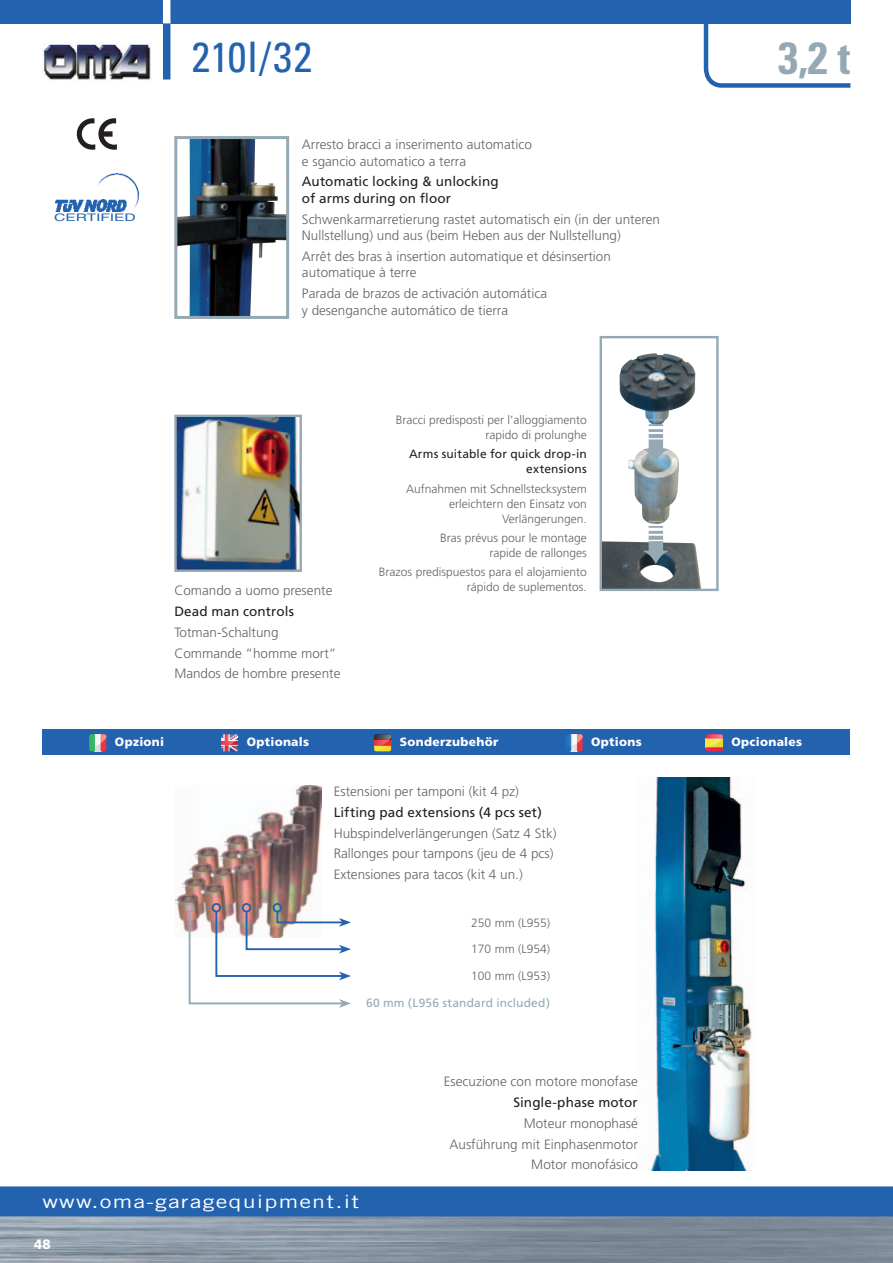
<style>
.page{position:relative;width:893px;height:1263px;background:#fff}
.page>*{position:absolute;margin:0;border:0;box-sizing:border-box;transform-origin:0 0}
.t1{font:700 condensed 45px "Univers";color:#95a9b4}
.t2{font:condensed 42px "Univers";letter-spacing:.005em;color:#2362af}
.t3{font:18px "Trade Gothic";letter-spacing:.05em;color:#fff;scale:1.3 1}
.t4{font:300 13.5px/20.7px "Frutiger";color:#636366}
.t5{font:13.5px/16.5px "Frutiger";letter-spacing:.005em;color:#231f20}
.t6{font:900 13.5px "Frutiger";color:#fff}
.t7{font:300 12px/15px "Frutiger";color:#636366;text-align:right}
.t8{font:900 12px "Frutiger";letter-spacing:.025em;color:#fff}
.t9{font:12px/15px "Frutiger";letter-spacing:.01em;color:#231f20;text-align:right}
.t10{font:12px "Frutiger";letter-spacing:.015em;color:#95a9b4}
.t11{font:10.35px "Helvetica";letter-spacing:-.005em;color:#2362af;scale:1.5 1}
</style>
<div class="page">
<div style="left:0;top:0;width:850px;height:23px;background:#2362af"></div>
<div style="left:163px;top:0;width:7px;height:80px;background:#fff"></div>
<img style="left:0;top:1216px;width:893px;height:47px">
<svg style="left:77px;top:118px;width:40px;height:32px"></svg>
<img style="left:43px;top:44px;width:108px;height:36px">
<div style="left:0;top:1186px;width:893px;height:30px;background:#2362af"></div>
<svg style="left:701px;top:0;width:150px;height:88px"></svg>
<div style="left:163px;top:23px;width:7px;height:57px;background:#2362af"></div>
<img style="left:56px;top:174px;width:82px;height:38px">
<img style="left:650px;top:777px;width:102px;height:393px">
<img style="left:177px;top:418px;width:122px;height:151px">
<div style="left:174px;top:415px;width:128px;height:157px;border:2px solid #95a9b4"></div>
<img style="left:176px;top:786px;width:146px;height:147px">
<div style="left:185px;top:903px;width:9px;height:9px;border:2px solid #95a9b4;border-radius:50%"></div>
<div style="left:212px;top:903px;width:9px;height:9px;border:2px solid #2362af;border-radius:50%"></div>
<div style="left:242px;top:903px;width:9px;height:9px;border:2px solid #2362af;border-radius:50%"></div>
<div style="left:273px;top:903px;width:9px;height:9px;border:2px solid #2362af;border-radius:50%"></div>
<svg style="left:188px;top:910px;width:163px;height:98px"></svg>
<img style="left:178px;top:140px;width:107px;height:175px">
<div style="left:174px;top:136px;width:115px;height:183px;border:3px solid #95a9b4"></div>
<img style="left:603px;top:353px;width:98px;height:235px">
<div style="left:600px;top:336px;width:119px;height:255px;border:2px solid #95a9b4"></div>
<svg style="left:643px;top:521px;width:25px;height:43px"></svg>
<svg style="left:643px;top:419px;width:25px;height:43px"></svg>
<div style="left:43px;top:729px;width:807px;height:26px;background:#2362af"></div>
<svg style="left:89px;top:734px;width:17px;height:17px"></svg>
<svg style="left:221px;top:734px;width:17px;height:17px"></svg>
<svg style="left:374px;top:734px;width:17px;height:17px"></svg>
<svg style="left:566px;top:734px;width:17px;height:17px"></svg>
<svg style="left:706px;top:734px;width:17px;height:17px"></svg>
<p class="t11" style="left:54px;top:209px;width:56px">CERTIFIED</p>
<h2 class="t2" style="left:191px;top:30px;width:122px">210I/32</h2>
<h1 class="t1" style="left:778px;top:30px;width:74px">3,2 t</h1>
<p class="t4" style="left:302px;top:136px;width:231px;line-height:16.5px">Arresto bracci a inserimento automatico e sgancio automatico a terra</p>
<p class="t5" style="left:302px;top:173px;width:198px">Automatic locking &amp; unlocking of arms during on floor</p>
<p class="t4" style="left:302px;top:211px;width:360px;line-height:16.5px">Schwenkarmarretierung rastet automatisch ein (in der unteren<br>Nullstellung) und aus (beim Heben aus der Nullstellung)</p>
<p class="t4" style="left:302px;top:248px;width:311px;line-height:16.5px">Arrêt des bras à insertion automatique et désinsertion automatique à terre</p>
<p class="t4" style="left:302px;top:285px;width:247px;line-height:16.5px">Parada de brazos de activación automática y desenganche automático de tierra</p>
<p class="t4" style="left:174px;top:580px;width:160px">Comando a uomo presente</p>
<p class="t5" style="left:174px;top:603px;width:121px">Dead man controls</p>
<p class="t4" style="left:174px;top:622px;width:168px">Totman-Schaltung<br>Commande “homme mort”<br>Mandos de hombre presente</p>
<p class="t7" style="left:396px;top:412px;width:193px">Bracci predisposti per l’alloggiamento rapido di prolunghe</p>
<p class="t9" style="left:409px;top:446px;width:179px">Arms suitable for quick drop-in extensions</p>
<p class="t7" style="left:406px;top:481px;width:182px">Aufnahmen mit Schnellstecksystem erleichtern den Einsatz von<br>Verlängerungen.</p>
<p class="t7" style="left:440px;top:530px;width:148px">Bras prévus pour le montage rapide de rallonges</p>
<p class="t7" style="left:379px;top:564px;width:209px">Brazos predispuestos para el alojamiento rápido de suplementos.</p>
<p class="t8" style="left:115px;top:735px;width:51px">Opzioni</p>
<p class="t8" style="left:247px;top:735px;width:64px">Optionals</p>
<p class="t8" style="left:400px;top:735px;width:100px">Sonderzubehör</p>
<p class="t8" style="left:591px;top:735px;width:52px">Options</p>
<p class="t8" style="left:731px;top:735px;width:72px">Opcionales</p>
<p class="t4" style="left:334px;top:781px;width:187px">Estensioni per tamponi (kit 4 pz)</p>
<p class="t5" style="left:334px;top:804px;width:210px">Lifting pad extensions (4 pcs set)</p>
<p class="t4" style="left:334px;top:823px;width:224px">Hubspindelverlängerungen (Satz 4 Stk)<br>Rallonges pour tampons (jeu de 4 pcs)<br>Extensiones para tacos (kit 4 un.)</p>
<p class="t7" style="left:471px;top:915px;width:80px">250 mm (L955)</p>
<p class="t7" style="left:471px;top:941px;width:80px">170 mm (L954)</p>
<p class="t7" style="left:471px;top:968px;width:80px">100 mm (L953)</p>
<p class="t10" style="left:366px;top:995px;width:185px">60 mm (L956 standard included)</p>
<h3 class="t3" style="left:43px;top:1191px;width:245px">www.oma-garagequipment.it</h3>
<p class="t6" style="left:34px;top:1236px;width:18px">48</p>
<p class="t4" style="left:444px;top:1071px;width:196px">Esecuzione con motore monofase</p>
<p class="t5" style="left:513px;top:1094px;width:126px">Single-phase motor</p>
<p class="t4" style="left:449px;top:1113px;width:190px;text-align:right">Moteur monophasé<br>Ausführung mit Einphasenmotor<br>Motor monofásico</p>
</div>
